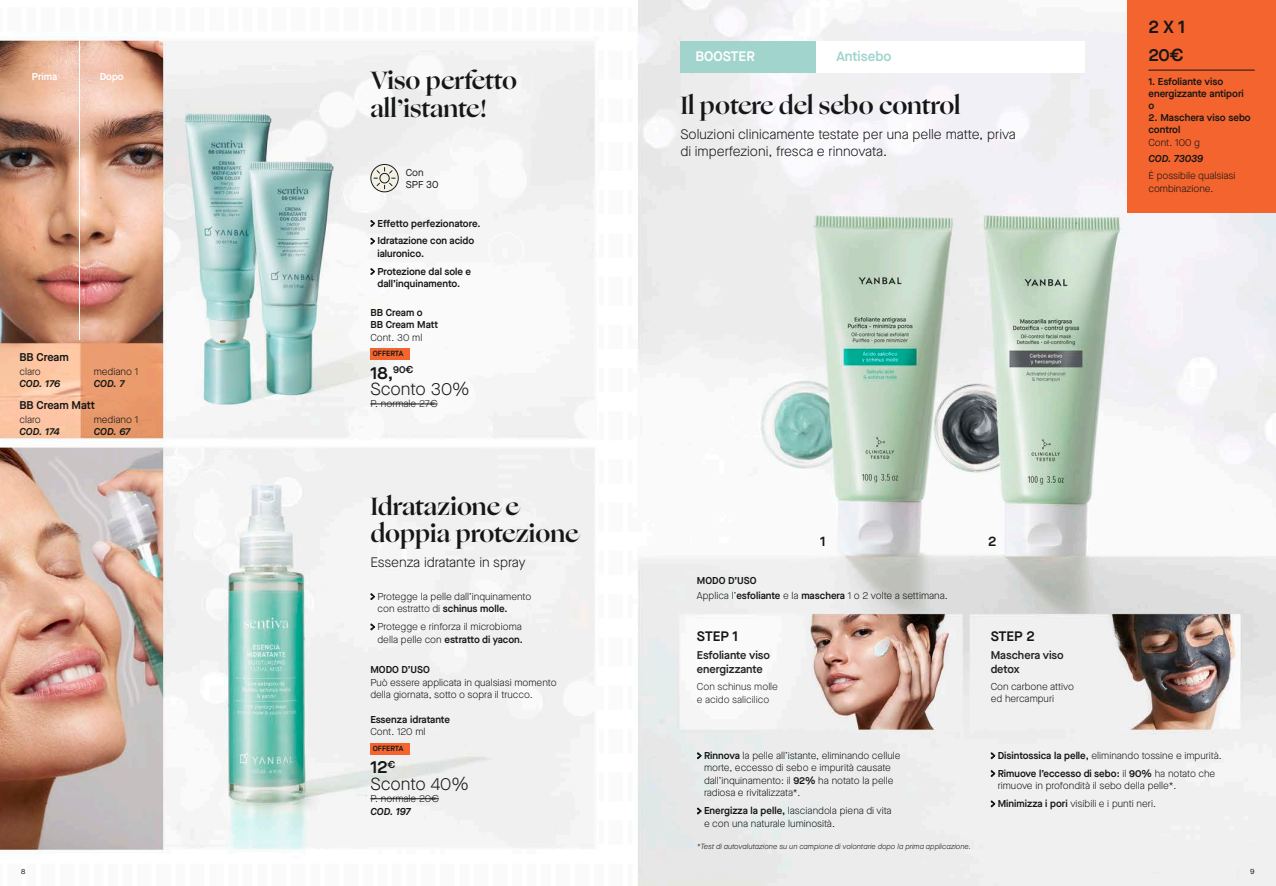
<style>
.page{position:relative;width:1276px;height:886px;background:#fff}
.page>*{position:absolute;margin:0;border:0;box-sizing:border-box;transform-origin:0 0}
.Título_N{font:700 25px/27.5px "Ogg";color:#151616}
.t1{font:300 17.5px/16.2px "Maison Neue";color:#151616}
.Texto_regular_N{font:600 17.5px "Maison Neue";color:#151616}
.y___N{font:600 17.5px "Maison Neue";color:#151616}
.Bajada_Volada_N{font:300 13.75px/16.2px "Maison Neue";color:#151616}
.Subtítulo_N{font:600 13.75px "Maison Neue";color:#151616}
.Bajada_Volada_B{font:600 13.75px "Maison Neue";color:#a0d4cc}
.Bajada_Volada_B-2{font:600 13.75px "Maison Neue";color:#fff}
.Bajada_Volada_N-2{font:600 13.75px "Maison Neue";color:#151616}
.Subtítulo_N-2{font:600 11.25px/13.8px "Maison Neue";color:#242423}
.Info_comercial_N{font:600 11.25px "Maison Neue";color:#151616}
.Claims_N{font:300 10px/12.5px "Maison Neue";color:#151616}
.Texto_regular_B{font:600 10px/12.5px "Maison Neue";color:#151616}
.Texto_regular_N-2{font:300 10px/12.5px "Maison Neue";color:#151616}
.Info_comercial_N-2{font:300 10px/12.5px "Maison Neue";color:#151616}
.Código_N{font:italic 600 10px "Maison Neue";color:#151616}
.Subtítulo_N-3{font:300 10px/12.5px "Maison Neue";color:#242423}
._08__Info_Comercial{font:300 10px "Maison Neue";color:#151616}
.Info_comercial_N-3{font:600 10px "Maison Neue";color:#fff}
.Info_comercial_N-4{font:10px "Maison Neue";color:#151616}
.Legal_N{font:italic 300 7.5px "Maison Neue";color:#151616}
.t2{font:600 7.5px "Maison Neue";color:#151616}
.t3{font:7.5px "Maison Neue";color:#151616}
.s1{font-family:"Ogg";font-weight:700;font-size:12.5px}
.s2{font-weight:600}
.s3{font-weight:600;font-style:italic}
</style>
<div class="page">
<img style="left:0;top:0;width:1276px;height:886px">
<div style="left:1127px;top:0;width:149px;height:213px;background:#f3642e"></div>
<hr style="left:1148px;top:70px;width:106px;height:1px;background:#151616">
<div style="left:370px;top:743px;width:40px;height:11px;background:#f3642e"></div>
<hr style="left:370px;top:798px;width:69px;height:1px;background:#151616">
<div style="left:370px;top:348px;width:40px;height:12px;background:#f3642e"></div>
<hr style="left:370px;top:404px;width:67px;height:1px;background:#151616">
<svg style="left:370px;top:164px;width:29px;height:28px"></svg>
<hr style="left:79px;top:35px;width:1px;height:305px;background:#fff">
<div style="left:680px;top:41px;width:136px;height:31px;background:#a0d4cc"></div>
<div style="left:816px;top:41px;width:268px;height:31px;background:#fff"></div>
<p class="Info_comercial_N-3" style="left:32px;top:69px;width:27px">Prima</p>
<p class="Info_comercial_N-3" style="left:100px;top:69px;width:26px">Dopo</p>
<p class="Info_comercial_N" style="left:19px;top:350px;width:51px">BB Cream</p>
<p class="Info_comercial_N" style="left:19px;top:398px;width:77px">BB Cream Matt</p>
<p class="Claims_N" style="left:19px;top:365px;width:23px">claro</p>
<p class="Código_N" style="left:19px;top:376px;width:42px">COD. 176</p>
<p class="Claims_N" style="left:94px;top:365px;width:46px">mediano 1</p>
<p class="Código_N" style="left:94px;top:376px;width:32px">COD. 7</p>
<p class="Claims_N" style="left:19px;top:414px;width:23px">claro</p>
<p class="Código_N" style="left:19px;top:425px;width:42px">COD. 174</p>
<p class="Claims_N" style="left:94px;top:414px;width:46px">mediano 1</p>
<p class="Código_N" style="left:94px;top:425px;width:38px">COD. 67</p>
<h1 class="Título_N" style="left:370px;top:67px;width:148px">Viso perfetto all’istante!</h1>
<p class="Info_comercial_N-4" style="left:406px;top:166px;width:19px">Con</p>
<p class="Info_comercial_N-4" style="left:406px;top:177px;width:34px">SPF 30</p>
<p class="Texto_regular_B" style="left:370px;top:217px;width:112px"><span class="s1">›</span> Effetto perfezionatore.</p>
<p class="Texto_regular_B" style="left:377px;top:234px;width:98px;text-indent:-7px"><span class="s1">›</span> Idratazione con acido ialuronico.</p>
<p class="Texto_regular_B" style="left:370px;top:265px;width:102px;text-align:center"><span class="s1">›</span> Protezione dal sole e dall’inquinamento.</p>
<p class="Texto_regular_B" style="left:370px;top:307px;width:69px;line-height:11.9px">BB Cream o<br>BB Cream Matt</p>
<p class="_08__Info_Comercial" style="left:370px;top:331px;width:53px">Cont. 30 ml</p>
<p class="t2" style="left:373px;top:348px;width:32px">OFFERTA</p>
<p class="t1" style="left:370px;top:364px;width:101px"><span class="s2">18,</span><sup>90€<br></sup>Sconto 30%</p>
<p class="Claims_N" style="left:370px;top:397px;width:69px">P. normale 27€</p>
<h1 class="Título_N" style="left:370px;top:492px;width:210px">Idratazione e doppia protezione</h1>
<h3 class="Bajada_Volada_N" style="left:370px;top:554px;width:157px">Essenza idratante in spray</h3>
<p class="Claims_N" style="left:377px;top:590px;width:155px;text-indent:-7px"><span class="s1">›</span> Protegge la pelle dall’inquinamento con estratto di <span class="s2">schinus molle.</span></p>
<p class="Claims_N" style="left:370px;top:620px;width:154px;text-align:right"><span class="s1">›</span> Protegge e rinforza il microbioma della pelle con <span class="s2">estratto di yacon.</span></p>
<p class="Claims_N" style="left:370px;top:663px;width:188px"><span class="s2">MODO D’USO<br></span>Può essere applicata in qualsiasi momento della giornata, sotto o sopra il trucco.</p>
<p class="Texto_regular_B" style="left:370px;top:713px;width:81px">Essenza idratante</p>
<p class="_08__Info_Comercial" style="left:370px;top:725px;width:57px">Cont. 120 ml</p>
<p class="t2" style="left:373px;top:743px;width:32px">OFFERTA</p>
<p class="t1" style="left:370px;top:759px;width:100px"><span class="s2">12</span><sup>€<br></sup>Sconto 40%</p>
<p class="Claims_N" style="left:370px;top:792px;width:70px">P. normale 20€<br><span class="s3">COD. 197</span></p>
<p class="Bajada_Volada_B-2" style="left:695px;top:47px;width:61px">BOOSTER</p>
<p class="Bajada_Volada_B" style="left:836px;top:47px;width:57px">Antisebo</p>
<p class="Título_N" style="left:680px;top:92px;width:282px">Il potere del sebo control</p>
<p class="Bajada_Volada_N" style="left:680px;top:126px;width:337px">Soluzioni clinicamente testate per una pelle matte, priva di imperfezioni, fresca e rinnovata.</p>
<p class="Texto_regular_N" style="left:1148px;top:15px;width:38px">2 X 1</p>
<p class="y___N" style="left:1148px;top:42px;width:37px">20€</p>
<p class="Texto_regular_B" style="left:1148px;top:75px;width:97px;line-height:11.9px">1. Esfoliante viso energizzante antipori</p>
<p class="Texto_regular_B" style="left:1148px;top:99px;width:7px">o</p>
<p class="Texto_regular_B" style="left:1148px;top:111px;width:104px">2. Maschera viso sebo control</p>
<p class="Info_comercial_N-2" style="left:1148px;top:136px;width:53px">Cont. 100 g</p>
<p class="Código_N" style="left:1148px;top:151px;width:56px">COD. 73039</p>
<p class="Info_comercial_N-2" style="left:1148px;top:170px;width:89px">È possibile qualsiasi combinazione.</p>
<p class="Bajada_Volada_N-2" style="left:820px;top:531px;width:7px">1</p>
<p class="Bajada_Volada_N-2" style="left:988px;top:531px;width:10px">2</p>
<p class="Texto_regular_B" style="left:697px;top:574px;width:61px">MODO D’USO</p>
<p class="Texto_regular_N-2" style="left:697px;top:589px;width:252px">Applica l’<span class="s2">esfoliante</span> e la <span class="s2">maschera</span> 1 o 2 volte a settimana.</p>
<p class="Subtítulo_N" style="left:697px;top:627px;width:43px">STEP 1</p>
<p class="Subtítulo_N" style="left:990px;top:627px;width:45px">STEP 2</p>
<p class="Subtítulo_N-2" style="left:697px;top:648px;width:75px">Esfoliante viso energizzante</p>
<p class="Subtítulo_N-2" style="left:990px;top:648px;width:75px">Maschera viso detox</p>
<p class="Subtítulo_N-3" style="left:697px;top:680px;width:83px">Con schinus molle e acido salicilico</p>
<p class="Texto_regular_N-2" style="left:990px;top:680px;width:85px">Con carbone attivo ed hercampuri</p>
<p class="Claims_N" style="left:704px;top:749px;width:198px;text-indent:-7px"><span class="s1">›</span> <span class="s2">Rinnova</span> la pelle all’istante, eliminando cellule morte, eccesso di sebo e impurità causate dall’inquinamento: il <span class="s2">92%</span> ha notato la pelle radiosa e rivitalizzata*.</p>
<p class="Claims_N" style="left:704px;top:804px;width:189px;text-indent:-7px"><span class="s1">›</span> <span class="s2">Energizza la pelle,</span> lasciandola piena di vita e con una naturale luminosità.</p>
<p class="Legal_N" style="left:697px;top:841px;width:276px">*Test di autovalutazione su un campione di volontarie dopo la prima applicazione.</p>
<p class="Claims_N" style="left:990px;top:749px;width:233px"><span class="s1">›</span> <span class="s2">Disintossica la pelle,</span> eliminando tossine e impurità.</p>
<p class="Claims_N" style="left:997px;top:767px;width:219px;text-indent:-7px"><span class="s1">›</span> <span class="s2">Rimuove l’eccesso di sebo:</span> il <span class="s2">90%</span> ha notato che rimuove in profondità il sebo della pelle*.</p>
<p class="Claims_N" style="left:990px;top:797px;width:167px"><span class="s1">›</span> <span class="s2">Minimizza i pori</span> visibili e i punti neri.</p>
<p class="t3" style="left:21px;top:866px;width:6px">8</p>
<p class="t3" style="left:1250px;top:866px;width:6px">9</p>
</div>
